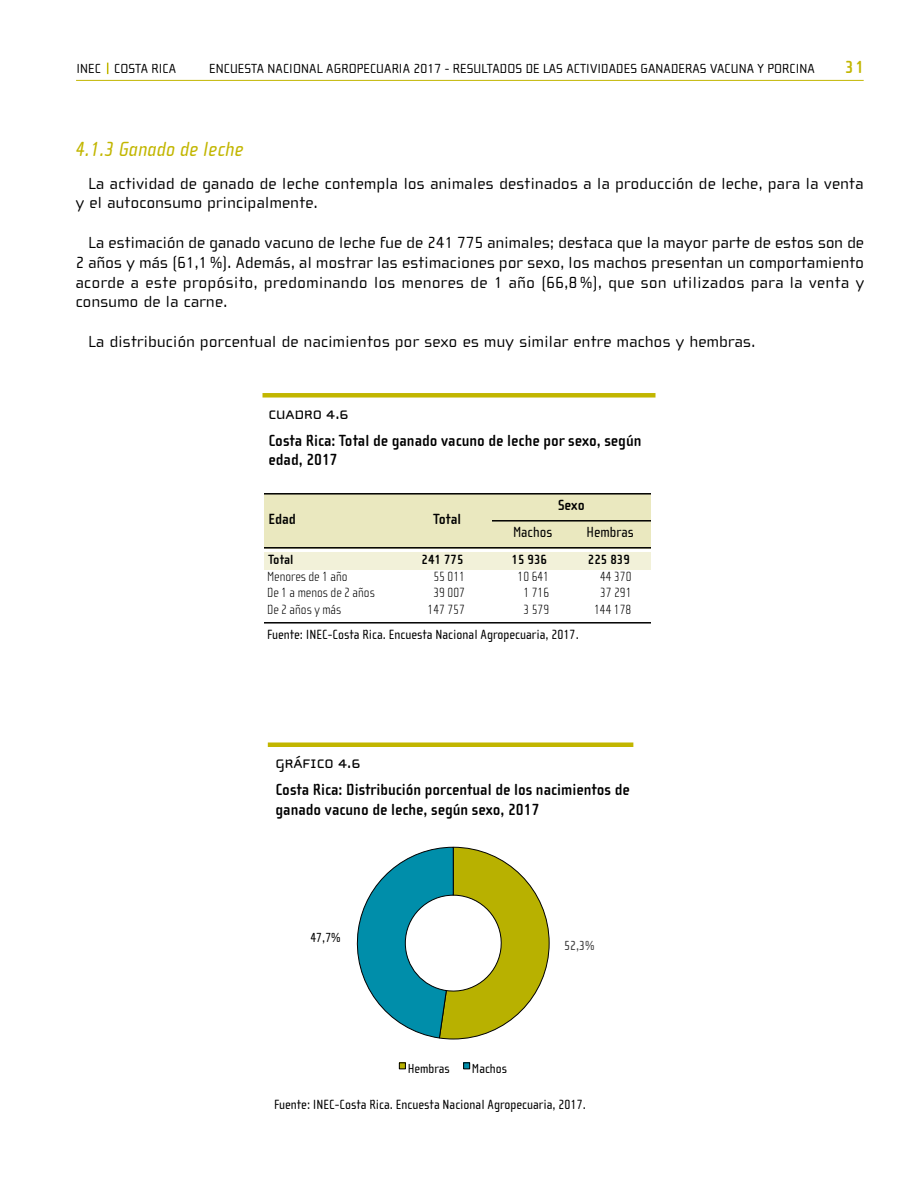
<style>
.page{position:relative;width:918px;height:1188px;background:#fff}
.page>*{position:absolute;margin:0;border:0;box-sizing:border-box;transform-origin:0 0}
.t1{font:italic 21px "Cholla Sans";letter-spacing:.01em;color:#c2b600}
.t2{font:18px "Cholla Unicase";color:#000}
.t3{font:700 18px "Cholla Sans";color:#c2b600}
.t4{font:16.5px/19.8px "Cholla Wide";letter-spacing:.025em;color:#000}
.t5{font:700 16.5px/19.5px "Cholla Sans";color:#000}
.t6{font:700 15.15px "Cholla Sans";color:#000}
.t7{font:15.15px "Cholla Sans";color:#000}
.t8{font:13.65px "Cholla Sans";color:#000}
.t9{font:100 13.65px "Cholla Sans";color:#000}
.t10{font:700 13.65px "Cholla Sans";color:#000}
.t11{font:13.5px "Cholla Wide";letter-spacing:.01em;color:#000}
.t12{font:13.5px "Cholla Sans";color:#000}
.t13{font:13.5px "Cholla Sans";color:#404040}
</style>
<div class="page">
<hr style="left:76px;top:80px;width:788px;height:1px;background:#c2b600">
<div style="left:262px;top:393px;width:394px;height:5px;background:#c2b600"></div>
<div style="left:264px;top:493px;width:387px;height:56px;background:#eae8bf"></div>
<div style="left:264px;top:552px;width:387px;height:18px;background:#f2f1d9"></div>
<hr style="left:264px;top:493px;width:387px;height:2px;background:#000">
<hr style="left:492px;top:520px;width:159px;height:2px;background:#000">
<hr style="left:264px;top:547px;width:387px;height:2px;background:#000">
<hr style="left:264px;top:622px;width:387px;height:2px;background:#000">
<svg style="left:356px;top:846px;width:194px;height:194px"></svg>
<div style="left:399px;top:1062px;width:7px;height:7px;border:1px solid #000"></div>
<div style="left:463px;top:1062px;width:7px;height:7px;border:1px solid #000"></div>
<div style="left:268px;top:742px;width:365px;height:5px;background:#c2b600"></div>
<p class="t11" style="left:76px;top:62px;width:101px">INEC COSTA RICA</p>
<p class="t11" style="left:209px;top:62px;width:607px">ENCUESTA NACIONAL AGROPECUARIA 2017 - RESULTADOS DE LAS ACTIVIDADES GANADERAS VACUNA Y PORCINA</p>
<p class="t3" style="left:845px;top:57px;width:20px">31</p>
<p class="t1" style="left:76px;top:138px;width:170px">4.1.3 Ganado de leche</p>
<p class="t4" style="left:76px;top:174px;width:789px;text-indent:13px">La actividad de ganado de leche contempla los animales destinados a la producción de leche, para la venta y el autoconsumo principalmente.</p>
<p class="t4" style="left:76px;top:233px;width:790px;text-align:justify;text-indent:13px">La estimación de ganado vacuno de leche fue de 241 775 animales; destaca que la mayor parte de estos son de 2 años y más (61,1 %). Además, al mostrar las estimaciones por sexo, los machos presentan un comportamiento acorde a este propósito, predominando los menores de 1 año (66,8 %), que son utilizados para la venta y consumo de la carne.</p>
<p class="t4" style="left:88px;top:332px;width:668px">La distribución porcentual de nacimientos por sexo es muy similar entre machos y hembras.</p>
<p class="t2" style="left:268px;top:405px;width:82px">CUADRO 4.6</p>
<p class="t5" style="left:268px;top:431px;width:374px">Costa Rica: Total de ganado vacuno de leche por sexo, según</p>
<p class="t5" style="left:268px;top:450px;width:71px">edad, 2017</p>
<p class="t6" style="left:268px;top:510px;width:29px">Edad</p>
<p class="t6" style="left:434px;top:510px;width:29px">Total</p>
<p class="t6" style="left:558px;top:497px;width:28px">Sexo</p>
<p class="t7" style="left:513px;top:524px;width:41px">Machos</p>
<p class="t7" style="left:587px;top:524px;width:49px">Hembras</p>
<p class="t10" style="left:268px;top:552px;width:27px">Total</p>
<p class="t10" style="left:422px;top:552px;width:44px">241 775</p>
<p class="t10" style="left:512px;top:552px;width:37px">15 936</p>
<p class="t10" style="left:588px;top:552px;width:44px">225 839</p>
<p class="t9" style="left:267px;top:569px;width:82px">Menores de 1 año</p>
<p class="t9" style="left:434px;top:569px;width:33px">55 011</p>
<p class="t9" style="left:518px;top:569px;width:33px">10 641</p>
<p class="t9" style="left:600px;top:569px;width:33px">44 370</p>
<p class="t9" style="left:267px;top:585px;width:109px">De 1 a menos de 2 años</p>
<p class="t9" style="left:434px;top:585px;width:33px">39 007</p>
<p class="t9" style="left:524px;top:585px;width:27px">1 716</p>
<p class="t9" style="left:600px;top:585px;width:33px">37 291</p>
<p class="t9" style="left:267px;top:602px;width:76px">De 2 años y más</p>
<p class="t9" style="left:428px;top:602px;width:39px">147 757</p>
<p class="t9" style="left:524px;top:602px;width:27px">3 579</p>
<p class="t9" style="left:594px;top:602px;width:39px">144 178</p>
<p class="t8" style="left:267px;top:627px;width:313px">Fuente: INEC-Costa Rica. Encuesta Nacional Agropecuaria, 2017.</p>
<p class="t2" style="left:276px;top:755px;width:87px">GRÁFICO 4.6</p>
<p class="t5" style="left:276px;top:780px;width:356px">Costa Rica: Distribución porcentual de los nacimientos de ganado vacuno de leche, según sexo, 2017</p>
<p class="t12" style="left:310px;top:930px;width:32px">47,7%</p>
<p class="t12" style="left:408px;top:1061px;width:44px">Hembras</p>
<p class="t12" style="left:472px;top:1061px;width:37px">Machos</p>
<p class="t13" style="left:564px;top:938px;width:32px">52,3%</p>
<p class="t8" style="left:274px;top:1097px;width:313px">Fuente: INEC-Costa Rica. Encuesta Nacional Agropecuaria, 2017.</p>
</div>
